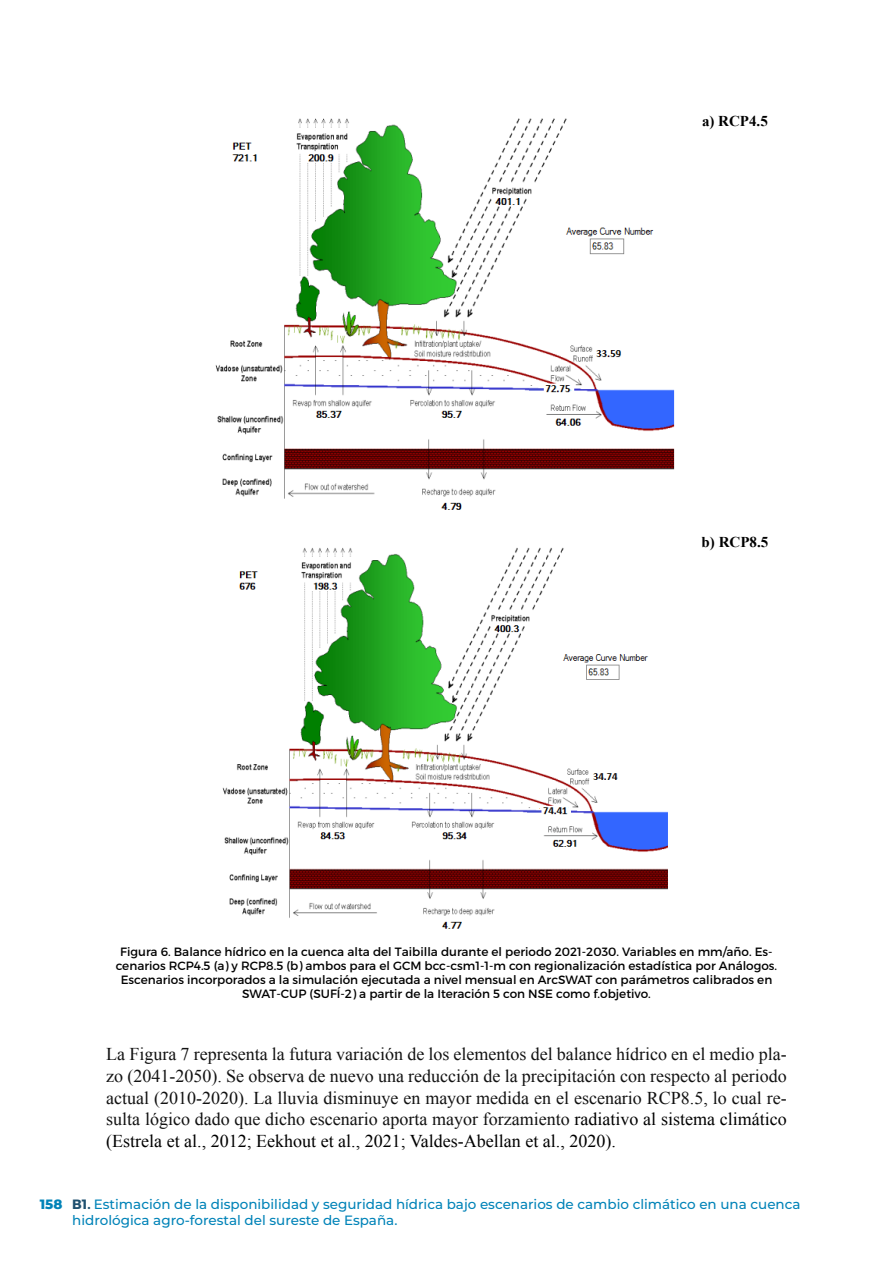
<style>
.page{position:relative;width:893px;height:1263px;background:#fff}
.page>*{position:absolute;margin:0;border:0;box-sizing:border-box;transform-origin:0 0}
.t1{font:18px/21.6px "Times New Roman";color:#121212;text-align:justify}
.t2{font:700 15px "Times New Roman";color:#000}
.t3{font:500 13.5px/16.2px "Montserrat";color:#0083b8}
.t4{font:800 13.5px "Montserrat";color:#0083b8}
.t5{font:12px/13.8px "Montserrat";color:#000;text-align:center}
.s1{color:#000}
.s2{font-weight:700;color:#1f506f}
</style>
<div class="page">
<img style="left:215px;top:118px;width:460px;height:392px">
<img style="left:223px;top:547px;width:445px;height:382px">
<p class="t2" style="left:702px;top:111px;width:67px">a) RCP4.5</p>
<p class="t2" style="left:702px;top:532px;width:68px">b) RCP8.5</p>
<p class="t5" style="left:116px;top:945px;width:663px">Figura 6. Balance hídrico en la cuenca alta del Taibilla durante el periodo 2021-2030. Variables en mm/año. Es&shy;cenarios RCP4.5 (a) y RCP8.5 (b) ambos para el GCM bcc-csm1-1-m con regionalización estadística por Análogos.<br>Escenarios incorporados a la simulación ejecutada a nivel mensual en ArcSWAT con parámetros calibrados en SWAT-CUP (SUFÍ-2) a partir de la Iteración 5 con NSE como f.objetivo.</p>
<p class="t1" style="left:106px;top:1043px;width:682px">La Figura 7 representa la futura variación de los elementos del balance hídrico en el medio pla&shy;zo (2041-2050). Se observa de nuevo una reducción de la precipitación con respecto al periodo actual (2010-2020). La lluvia disminuye en mayor medida en el escenario RCP8.5, lo cual re&shy;sulta lógico dado que dicho escenario aporta mayor forzamiento <span class="s1">radiativo al sistema climático (Estrela et al., 2012; Eekhout et al., 2021; Valdes-Abellan et al., 2020).</span></p>
<p class="t4" style="left:40px;top:1194px;width:24px">158</p>
<p class="t3" style="left:72px;top:1196px;width:730px"><span class="s2">B1.</span> Estimación de la disponibilidad y seguridad hídrica bajo escenarios de cambio climático en una cuenca hidrológica agro-forestal del sureste de España.</p>
</div>
